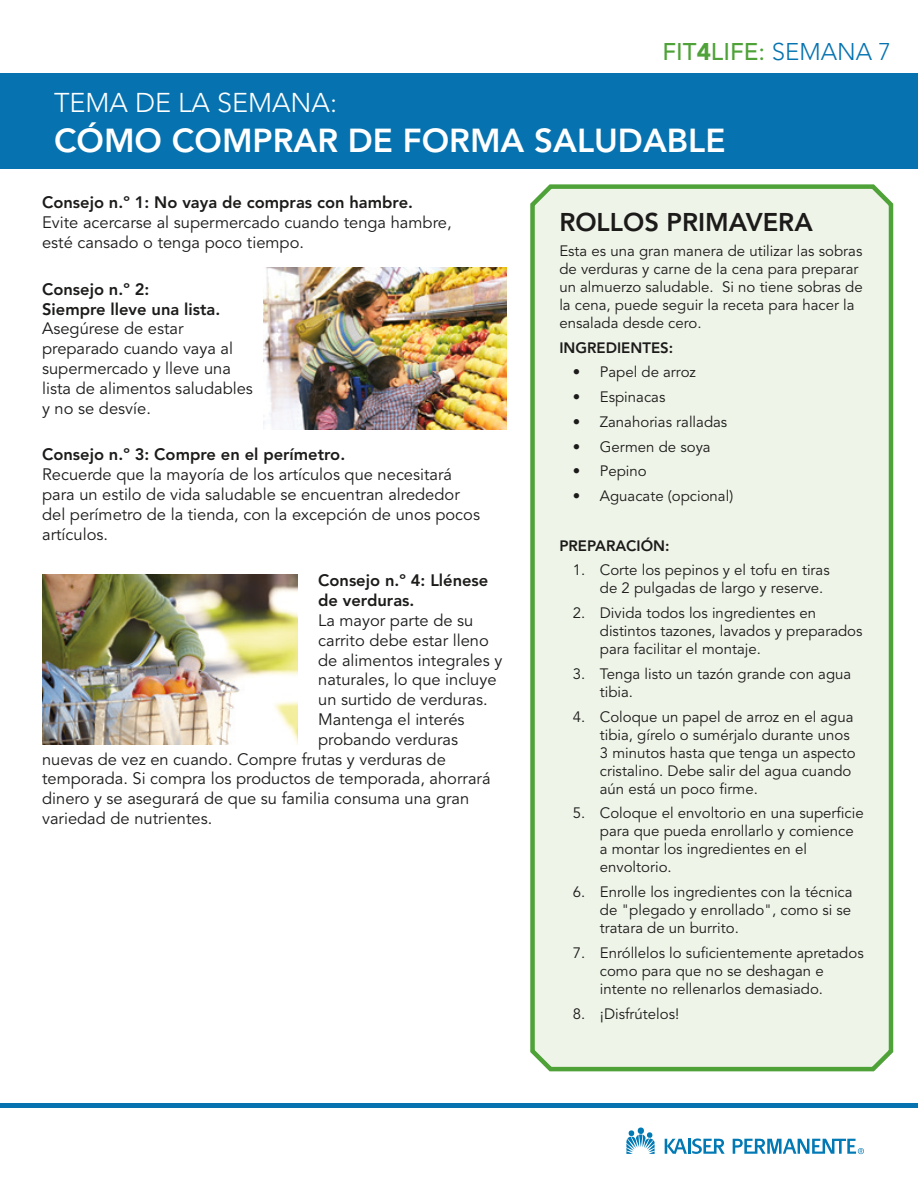
<style>
.page{position:relative;width:918px;height:1188px;background:#fff}
.page>*{position:absolute;margin:0;border:0;box-sizing:border-box;transform-origin:0 0}
.t1{font:800 33px "Avenir LT Std";color:#fff}
.t2{font:300 27px "Avenir LT Std";color:#fff}
.t3{font:800 25.5px "Avenir LT Std";color:#1c1b1a}
.t4{font:500 24px "Avenir LT Std";color:#4ea238}
.t5{font:16.5px/19.8px "Avenir LT Std";color:#1c1b1a}
.t6{font:800 16.5px "Avenir LT Std";color:#1c1b1a}
.t7{font:15px/18px "Avenir LT Std";color:#1c1b1a}
.t8{font:800 15px "Avenir LT Std";color:#1c1b1a}
.s1{font-weight:900}
.s2{font-weight:400}
.s3{font-weight:300;color:#0673b0}
.s4{font-weight:800}
</style>
<div class="page">
<hr style="left:0;top:1104px;width:918px;height:4px;background:#0673b0">
<div style="left:0;top:74px;width:918px;height:95px;background:#0673b0"></div>
<svg style="left:626px;top:1128px;width:29px;height:26px"></svg>
<svg style="left:665px;top:1138px;width:60px;height:16px"></svg>
<svg style="left:733px;top:1139px;width:131px;height:15px"></svg>
<div style="left:530px;top:184px;width:364px;height:888px;background:#eff4e9"></div>
<img style="left:263px;top:268px;width:244px;height:161px">
<img style="left:43px;top:574px;width:255px;height:171px">
<p class="t4" style="left:662px;top:38px;width:230px">FIT<span class="s1">4</span>LIFE<span class="s2">:</span> <span class="s3">SEMANA 7</span></p>
<p class="t2" style="left:54px;top:87px;width:285px">TEMA DE LA SEMANA:</p>
<p class="t1" style="left:54px;top:121px;width:673px">CÓMO COMPRAR DE FORMA SALUDABLE</p>
<p class="t5" style="left:42px;top:193px;width:411px"><span class="s4">Consejo n.º 1: No vaya de compras con hambre.<br></span>Evite acercarse al supermercado cuando tenga hambre, esté cansado o tenga poco tiempo.</p>
<p class="t5" style="left:42px;top:280px;width:212px"><span class="s4">Consejo n.º 2:<br>Siempre lleve una lista.<br></span>Asegúrese de estar preparado cuando vaya al supermercado y lleve una lista de alimentos saludables y no se desvíe.</p>
<p class="t5" style="left:42px;top:445px;width:439px"><span class="s4">Consejo n.º 3: Compre en el perímetro.<br></span>Recuerde que la mayoría de los artículos que necesitará para un estilo de vida saludable se encuentran alrededor del perímetro de la tienda, con la excepción de unos pocos artículos.</p>
<p class="t6" style="left:318px;top:571px;width:172px">Consejo n.º 4: Llénese</p>
<p class="t6" style="left:318px;top:591px;width:98px">de verduras.</p>
<p class="t5" style="left:318px;top:611px;width:157px">La mayor parte de su</p>
<p class="t5" style="left:318px;top:631px;width:172px">carrito debe estar lleno</p>
<p class="t5" style="left:318px;top:650px;width:186px">de alimentos integrales y</p>
<p class="t5" style="left:318px;top:670px;width:180px">naturales, lo que incluye</p>
<p class="t5" style="left:318px;top:690px;width:171px">un surtido de verduras.</p>
<p class="t5" style="left:318px;top:710px;width:148px">Mantenga el interés</p>
<p class="t5" style="left:318px;top:730px;width:141px">probando verduras</p>
<p class="t5" style="left:42px;top:749px;width:405px">nuevas de vez en cuando. Compre frutas y verduras de</p>
<p class="t5" style="left:42px;top:769px;width:450px">temporada. Si compra los productos de temporada, ahorrará</p>
<p class="t5" style="left:42px;top:789px;width:429px">dinero y se asegurará de que su familia consuma una gran</p>
<p class="t5" style="left:42px;top:809px;width:172px">variedad de nutrientes.</p>
<p class="t3" style="left:559px;top:207px;width:255px">ROLLOS PRIMAVERA</p>
<p class="t7" style="left:559px;top:242px;width:305px">Esta es una gran manera de utilizar las sobras de verduras y carne de la cena para preparar un almuerzo saludable. Si no tiene sobras de la cena, puede seguir la receta para hacer la ensalada desde cero.</p>
<p class="t8" style="left:559px;top:339px;width:115px">INGREDIENTES:</p>
<p class="t7" style="left:573px;top:364px;width:125px">• Papel de arroz</p>
<p class="t7" style="left:573px;top:388px;width:94px">• Espinacas</p>
<p class="t7" style="left:573px;top:413px;width:156px">• Zanahorias ralladas</p>
<p class="t7" style="left:573px;top:438px;width:139px">• Germen de soya</p>
<p class="t7" style="left:573px;top:463px;width:75px">• Pepino</p>
<p class="t7" style="left:573px;top:487px;width:162px">• Aguacate (opcional)</p>
<p class="t8" style="left:559px;top:537px;width:112px">PREPARACIÓN:</p>
<p class="t7" style="left:600px;top:562px;width:231px;text-indent:-27px">1. Corte los pepinos y el tofu en tiras de 2 pulgadas de largo y reserve.</p>
<p class="t7" style="left:600px;top:604px;width:264px;text-indent:-27px">2. Divida todos los ingredientes en distintos tazones, lavados y preparados para facilitar el montaje.</p>
<p class="t7" style="left:600px;top:665px;width:253px;text-indent:-27px">3. Tenga listo un tazón grande con agua tibia.</p>
<p class="t7" style="left:600px;top:708px;width:257px;text-indent:-27px">4. Coloque un papel de arroz en el agua tibia, gírelo o sumérjalo durante unos 3 minutos hasta que tenga un aspecto cristalino. Debe salir del agua cuando aún está un poco firme.</p>
<p class="t7" style="left:600px;top:805px;width:265px;text-indent:-27px">5. Coloque el envoltorio en una superficie para que pueda enrollarlo y comience a montar los ingredientes en el envoltorio.</p>
<p class="t7" style="left:600px;top:883px;width:254px;text-align:justify;text-indent:-27px">6. Enrolle los ingredientes con la técnica de "plegado y enrollado", como si se tratara de un burrito.</p>
<p class="t7" style="left:600px;top:944px;width:265px;text-indent:-27px">7. Enróllelos lo suficientemente apretados como para que no se deshagan e intente no rellenarlos demasiado.</p>
<p class="t7" style="left:573px;top:1005px;width:108px">8. ¡Disfrútelos!</p>
</div>
